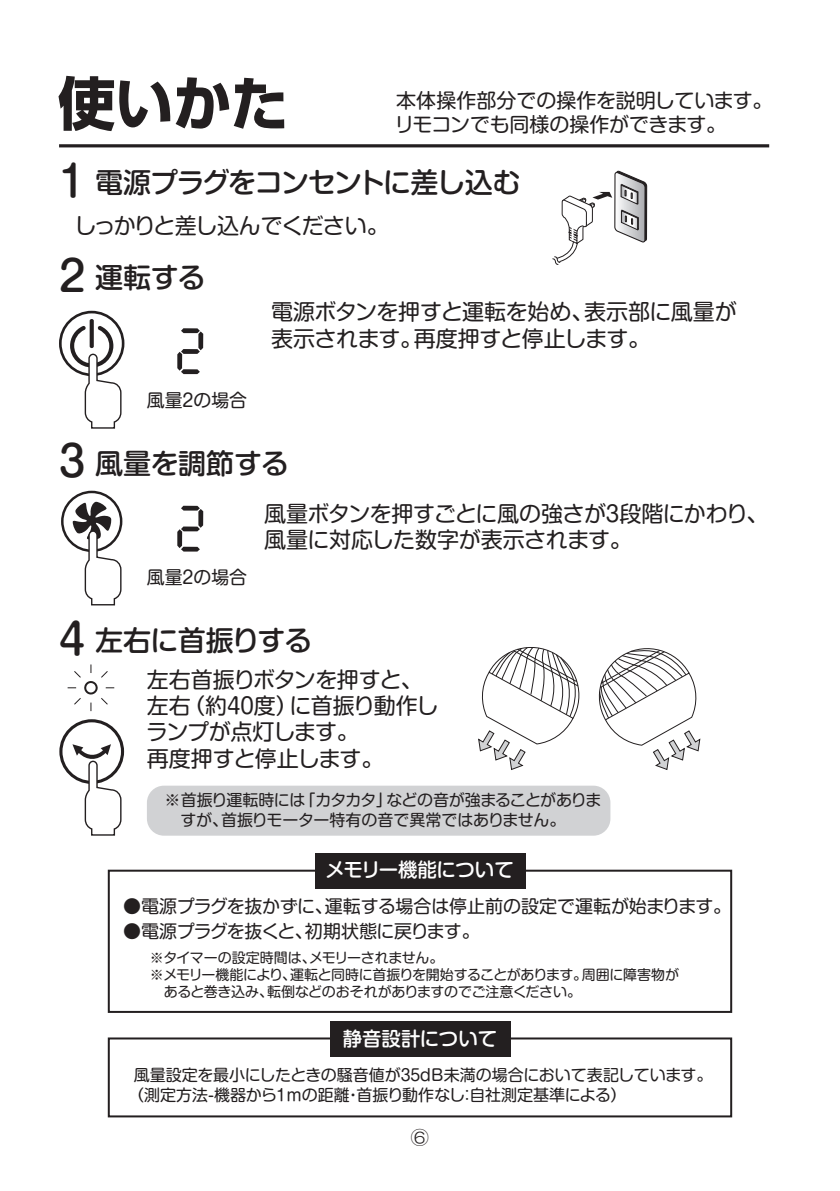
<style>
.page{position:relative;width:840px;height:1191px;background:#fff}
.page>*{position:absolute;margin:0;border:0;box-sizing:border-box;transform-origin:0 0}
.t1{font:700 57.6px "Shin Go Pro";color:#231f20}
.t2{font:500 42px "Shin M Go Pro";color:#231f20}
.t3{font:500 28px "Shin M Go Pro";letter-spacing:-.04em;color:#231f20}
.t4{font:500 28px "Shin M Go Pro";letter-spacing:-.015em;color:#231f20}
.t5{font:22px/26.4px "Shin M Go Pro";letter-spacing:-.03em;color:#231f20}
.t6{font:20px/24px "Shin M Go Pro";letter-spacing:-.01em;color:#231f20}
.t7{font:500 19.4px "Shin M Go Pro";letter-spacing:-.03em;color:#fff}
.t8{font:500 19.4px "Shin M Go Pro";color:#fff}
.t9{font:18px "Shin M Go Pro";letter-spacing:-.01em;color:#231f20}
.t10{font:18px "Shin M Go Pro";letter-spacing:-.035em;color:#231f20}
.t11{font:18px "HG Maru Gothic MPRO";color:#231f20}
.t12{font:16px/19.2px "Shin M Go Pro";letter-spacing:-.01em;color:#231f20}
.t13{font:16px/19.2px "Shin M Go Pro";letter-spacing:-.03em;color:#231f20}
.t14{font:14px/16.8px "Shin M Go Pro";letter-spacing:-.03em;color:#231f20}
.s1{font-size:42px}
</style>
<div class="page">
<hr style="left:59px;top:144px;width:709px;height:3px;background:#231f20">
<svg style="left:177px;top:328px;width:26px;height:46px"></svg>
<svg style="left:177px;top:506px;width:26px;height:45px"></svg>
<svg style="left:59px;top:719px;width:65px;height:117px"></svg>
<div style="left:147px;top:785px;width:463px;height:50px;background:#d1d2d4;border-radius:17px"></div>
<svg style="left:61px;top:491px;width:61px;height:115px"></svg>
<svg style="left:59px;top:311px;width:65px;height:118px"></svg>
<hr style="left:90px;top:664px;width:1px;height:47px;background:#231f20">
<hr style="left:68px;top:687px;width:46px;height:1px;background:#231f20">
<svg style="left:73px;top:670px;width:36px;height:35px"></svg>
<svg style="left:477px;top:144px;width:223px;height:745px"></svg>
<div style="left:108px;top:869px;width:623px;height:144px;border:2px solid #231f20"></div>
<div style="left:314px;top:853px;width:211px;height:35px;background:#231f20"></div>
<div style="left:108px;top:1037px;width:623px;height:80px;border:2px solid #231f20"></div>
<div style="left:329px;top:1021px;width:181px;height:35px;background:#231f20"></div>
<h1 class="t1" style="left:58px;top:58px;width:231px">使いかた</h1>
<p class="t6" style="left:394px;top:86px;width:379px">本体操作部分での操作を説明しています。リモコンでも同様の操作ができます。</p>
<p class="t3" style="left:51px;top:160px;width:471px"><span class="s1">１</span>電源プラグをコンセントに差し込む</p>
<p class="t5" style="left:74px;top:209px;width:315px">しっかりと差し込んでください。</p>
<p class="t3" style="left:59px;top:254px;width:148px"><span class="s1">2</span> 運転する</p>
<p class="t5" style="left:271px;top:296px;width:467px">電源ボタンを押すと運転を始め、表示部に風量が表示されます。再度押すと停止します。</p>
<p class="t9" style="left:147px;top:385px;width:102px">風量2の場合</p>
<h2 class="t2" style="left:51px;top:427px;width:43px">３</h2>
<p class="t4" style="left:95px;top:440px;width:195px">風量を調節する</p>
<p class="t5" style="left:264px;top:498px;width:505px">風量ボタンを押すごとに風の強さが3段階にかわり、風量に対応した数字が表示されます。</p>
<p class="t9" style="left:147px;top:563px;width:102px">風量2の場合</p>
<h2 class="t2" style="left:51px;top:605px;width:43px">４</h2>
<p class="t3" style="left:95px;top:618px;width:219px">左右に首振りする</p>
<p class="t5" style="left:146px;top:663px;width:293px">左右首振りボタンを押すと、左右（約40度）に首振り動作しランプが点灯します。<br>再度押すと停止します。</p>
<p class="t13" style="left:180px;top:789px;width:422px;text-indent:-16px">※首振り運転時には「カタカタ」などの音が強まることがありますが、首振りモーター特有の音で異常ではありません。</p>
<p class="t7" style="left:325px;top:854px;width:190px">メモリー機能について</p>
<p class="t9" style="left:123px;top:891px;width:609px">●電源プラグを抜かずに、運転する場合は停止前の設定で運転が始まります。</p>
<p class="t10" style="left:123px;top:917px;width:358px">●電源プラグを抜くと、初期状態に戻ります。</p>
<p class="t14" style="left:150px;top:948px;width:530px">※タイマーの設定時間は、メモリーされません。<br>※メモリー機能により、運転と同時に首振りを開始することがあります。周囲に障害物が　あると巻き込み、転倒などのおそれがありますのでご注意ください。</p>
<p class="t8" style="left:342px;top:1022px;width:156px">静音設計について</p>
<p class="t12" style="left:128px;top:1063px;width:585px;text-indent:6px">風量設定を最小にしたときの騒音値が35dB未満の場合において表記しています。（測定方法-機器から1mの距離・首振り動作なし：自社測定基準による）</p>
<p class="t11" style="left:411px;top:1128px;width:19px">⑥</p>
</div>
